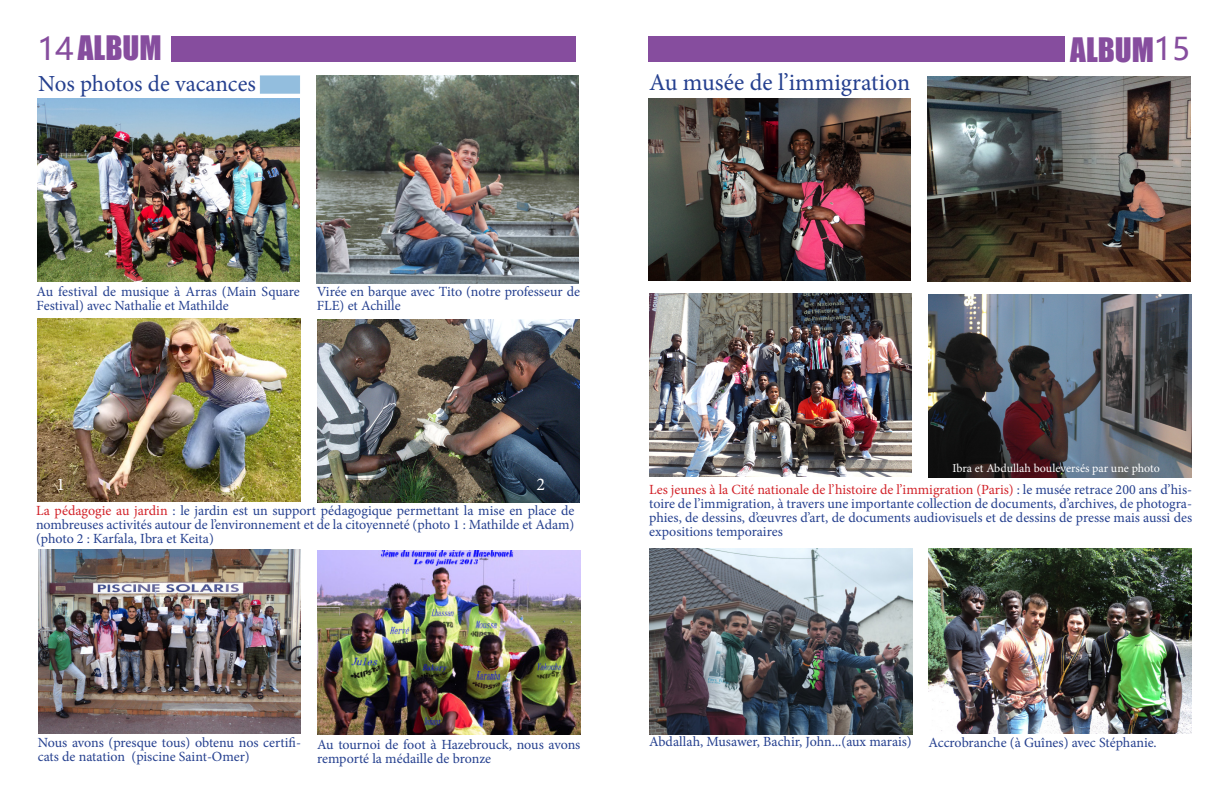
<style>
.page{position:relative;width:1224px;height:792px;background:#fff}
.page>*{position:absolute;margin:0;border:0;box-sizing:border-box;transform-origin:0 0}
.t1{font:31px "Impact";color:#864d9e}
.t2{font:31px "Microsoft Ya Hei UI";color:#864d9e}
.t3{font:24px "Minion Pro";color:#25408f}
.t4{font:23px "Minion Pro";color:#25408f}
.t5{font:18px "Minion Pro";color:#fff}
.t6{font:14px/14px "Minion Pro";letter-spacing:-.005em;color:#25408f}
.t7{font:12px "Minion Pro";color:#fff}
.s1{font-family:"Microsoft Ya Hei UI"}
.s2{color:#d2232a}
</style>
<div class="page">
<div style="left:648px;top:36px;width:416px;height:25px;background:#864d9e"></div>
<div style="left:172px;top:36px;width:404px;height:25px;background:#864d9e"></div>
<img style="left:37px;top:99px;width:263px;height:183px">
<img style="left:316px;top:76px;width:263px;height:207px">
<img style="left:38px;top:318px;width:262px;height:184px">
<img style="left:317px;top:320px;width:263px;height:183px">
<img style="left:38px;top:550px;width:263px;height:183px">
<img style="left:317px;top:551px;width:263px;height:183px">
<img style="left:648px;top:99px;width:263px;height:182px">
<img style="left:928px;top:77px;width:262px;height:205px">
<img style="left:649px;top:293px;width:263px;height:184px">
<img style="left:928px;top:294px;width:263px;height:184px">
<img style="left:650px;top:549px;width:262px;height:185px">
<img style="left:929px;top:549px;width:262px;height:184px">
<div style="left:260px;top:75px;width:40px;height:19px;background:#93bede;border:1px solid #93bede"></div>
<p class="t1" style="left:37px;top:24px;width:126px"><span class="s1">14</span>ALBUM</p>
<p class="t1" style="left:1070px;top:25px;width:85px">ALBUM</p>
<p class="t2" style="left:1154px;top:28px;width:38px">15</p>
<p class="t4" style="left:38px;top:68px;width:219px">Nos photos de vacances</p>
<p class="t3" style="left:649px;top:67px;width:263px">Au musée de l’immigration</p>
<p class="t6" style="left:37px;top:285px;width:265px">Au festival de musique à Arras (Main Square<br>Festival) avec Nathalie et Mathilde</p>
<p class="t6" style="left:317px;top:285px;width:265px">Virée en barque avec Tito (notre professeur de<br>FLE) et Achille</p>
<p class="t5" style="left:56px;top:472px;width:10px">1</p>
<p class="t5" style="left:536px;top:472px;width:10px">2</p>
<p class="t6" style="left:36px;top:504px;width:540px;text-align:justify"><span class="s2">La pédagogie au jardin</span> : le jardin est un support pédagogique permettant la mise en place de nombreuses activités autour de l’environnement et de la citoyenneté (photo 1 : Mathilde et Adam) (photo 2 : Karfala, Ibra et Keita)</p>
<p class="t7" style="left:952px;top:460px;width:209px">Ibra et Abdullah bouleversés par une photo</p>
<p class="t6" style="left:649px;top:483px;width:544px;text-align:justify"><span class="s2">Les jeunes à la Cité nationale de l’histoire de l’immigration (Paris)</span> : le musée retrace 200 ans d’his&shy;toire de l’immigration, à travers une importante collection de documents, d’archives, de photogra&shy;phies, de dessins, d’œuvres d’art, de documents audiovisuels et de dessins de presse mais aussi des expositions temporaires</p>
<p class="t6" style="left:38px;top:736px;width:265px">Nous avons (presque tous) obtenu nos certifi&shy;cats de natation (piscine Saint-Omer)</p>
<p class="t6" style="left:317px;top:737px;width:265px">Au tournoi de foot à Hazebrouck, nous avons remporté la médaille de bronze</p>
<p class="t6" style="left:649px;top:735px;width:264px">Abdallah, Musawer, Bachir, John...(aux marais)</p>
<p class="t6" style="left:928px;top:736px;width:230px">Accrobranche (à Guînes) avec Stéphanie.</p>
</div>
